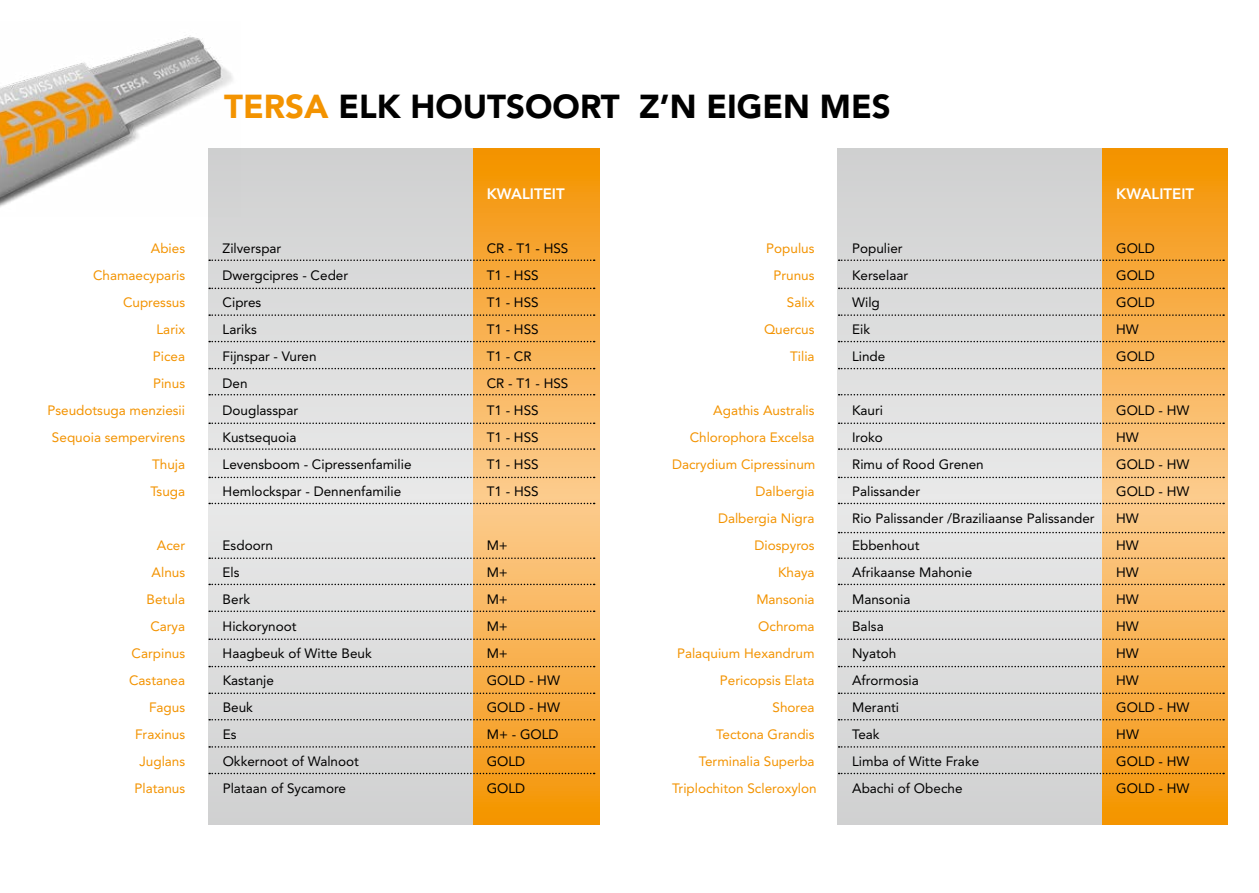
<style>
.page{position:relative;width:1259px;height:893px;background:#fff}
.page>*{position:absolute;margin:0;border:0;box-sizing:border-box;transform-origin:0 0}
.t1{font:900 33px "Avenir LT Std";color:#000}
.t2{font:800 15px "Avenir LT Std";color:#fff}
.t3{font:13.5px "Avenir LT Std";color:#000}
.t4{font:13.5px "Avenir LT Std";color:#f39300}
.s1{color:#f39300}
</style>
<div class="page">
<svg style="left:472px;top:149px;width:128px;height:676px;background:#f6b04d"></svg>
<div style="left:208px;top:149px;width:264px;height:676px;background:#dcdddd"></div>
<svg style="left:1101px;top:149px;width:126px;height:676px;background:#f7af4b"></svg>
<div style="left:838px;top:149px;width:263px;height:676px;background:#dcdddd"></div>
<img style="left:0;top:35px;width:240px;height:172px">
<svg style="left:209px;top:259px;width:385px;height:2px"></svg>
<svg style="left:209px;top:288px;width:385px;height:1px"></svg>
<svg style="left:209px;top:314px;width:385px;height:2px"></svg>
<svg style="left:209px;top:341px;width:385px;height:1px"></svg>
<svg style="left:209px;top:368px;width:385px;height:1px"></svg>
<svg style="left:209px;top:394px;width:385px;height:1px"></svg>
<svg style="left:209px;top:422px;width:385px;height:2px"></svg>
<svg style="left:209px;top:448px;width:385px;height:2px"></svg>
<svg style="left:209px;top:477px;width:385px;height:1px"></svg>
<svg style="left:209px;top:503px;width:385px;height:1px"></svg>
<svg style="left:209px;top:557px;width:385px;height:2px"></svg>
<svg style="left:209px;top:584px;width:385px;height:1px"></svg>
<svg style="left:209px;top:610px;width:385px;height:2px"></svg>
<svg style="left:209px;top:638px;width:385px;height:2px"></svg>
<svg style="left:209px;top:666px;width:385px;height:1px"></svg>
<svg style="left:209px;top:692px;width:385px;height:2px"></svg>
<svg style="left:209px;top:719px;width:385px;height:1px"></svg>
<svg style="left:209px;top:746px;width:385px;height:2px"></svg>
<svg style="left:209px;top:773px;width:385px;height:1px"></svg>
<svg style="left:838px;top:259px;width:386px;height:2px"></svg>
<svg style="left:838px;top:288px;width:386px;height:1px"></svg>
<svg style="left:838px;top:314px;width:386px;height:2px"></svg>
<svg style="left:838px;top:341px;width:386px;height:1px"></svg>
<svg style="left:838px;top:368px;width:386px;height:1px"></svg>
<svg style="left:838px;top:394px;width:386px;height:1px"></svg>
<svg style="left:838px;top:422px;width:386px;height:2px"></svg>
<svg style="left:838px;top:448px;width:386px;height:2px"></svg>
<svg style="left:838px;top:477px;width:386px;height:1px"></svg>
<svg style="left:838px;top:503px;width:386px;height:1px"></svg>
<svg style="left:838px;top:557px;width:386px;height:2px"></svg>
<svg style="left:838px;top:584px;width:386px;height:1px"></svg>
<svg style="left:838px;top:610px;width:386px;height:2px"></svg>
<svg style="left:838px;top:638px;width:386px;height:2px"></svg>
<svg style="left:838px;top:666px;width:386px;height:1px"></svg>
<svg style="left:838px;top:692px;width:386px;height:2px"></svg>
<svg style="left:838px;top:719px;width:386px;height:1px"></svg>
<svg style="left:838px;top:746px;width:386px;height:2px"></svg>
<svg style="left:838px;top:773px;width:386px;height:1px"></svg>
<svg style="left:838px;top:532px;width:386px;height:1px"></svg>
<h1 class="t1" style="left:224px;top:87px;width:668px"><span class="s1">TERSA</span> ELK HOUTSOORT Z’N EIGEN MES</h1>
<p class="t2" style="left:487px;top:184px;width:79px">KWALITEIT</p>
<p class="t2" style="left:1116px;top:184px;width:79px">KWALITEIT</p>
<p class="t4" style="left:151px;top:240px;width:36px">Abies</p>
<p class="t3" style="left:223px;top:240px;width:60px">Zilverspar</p>
<p class="t3" style="left:487px;top:240px;width:83px">CR - T1 - HSS</p>
<p class="t4" style="left:93px;top:267px;width:94px">Chamaecyparis</p>
<p class="t3" style="left:223px;top:267px;width:127px">Dwergcipres - Ceder</p>
<p class="t3" style="left:487px;top:267px;width:54px">T1 - HSS</p>
<p class="t4" style="left:123px;top:294px;width:64px">Cupressus</p>
<p class="t3" style="left:223px;top:294px;width:40px">Cipres</p>
<p class="t3" style="left:487px;top:294px;width:54px">T1 - HSS</p>
<p class="t4" style="left:157px;top:321px;width:30px">Larix</p>
<p class="t3" style="left:223px;top:321px;width:36px">Lariks</p>
<p class="t3" style="left:487px;top:321px;width:54px">T1 - HSS</p>
<p class="t4" style="left:153px;top:348px;width:34px">Picea</p>
<p class="t3" style="left:223px;top:348px;width:96px">Fijnspar - Vuren</p>
<p class="t3" style="left:487px;top:348px;width:47px">T1 - CR</p>
<p class="t4" style="left:153px;top:375px;width:34px">Pinus</p>
<p class="t3" style="left:223px;top:375px;width:27px">Den</p>
<p class="t3" style="left:487px;top:375px;width:83px">CR - T1 - HSS</p>
<p class="t4" style="left:47px;top:402px;width:139px">Pseudotsuga menziesii</p>
<p class="t3" style="left:223px;top:402px;width:77px">Douglasspar</p>
<p class="t3" style="left:487px;top:402px;width:54px">T1 - HSS</p>
<p class="t4" style="left:52px;top:429px;width:135px">Sequoia sempervirens</p>
<p class="t3" style="left:223px;top:429px;width:75px">Kustsequoia</p>
<p class="t3" style="left:487px;top:429px;width:54px">T1 - HSS</p>
<p class="t4" style="left:152px;top:456px;width:35px">Thuja</p>
<p class="t3" style="left:223px;top:456px;width:190px">Levensboom - Cipressenfamilie</p>
<p class="t3" style="left:487px;top:456px;width:54px">T1 - HSS</p>
<p class="t4" style="left:150px;top:483px;width:36px">Tsuga</p>
<p class="t3" style="left:223px;top:483px;width:180px">Hemlockspar - Dennenfamilie</p>
<p class="t3" style="left:487px;top:483px;width:54px">T1 - HSS</p>
<p class="t4" style="left:157px;top:537px;width:30px">Acer</p>
<p class="t3" style="left:223px;top:537px;width:52px">Esdoorn</p>
<p class="t3" style="left:487px;top:537px;width:23px">M+</p>
<p class="t4" style="left:152px;top:564px;width:35px">Alnus</p>
<p class="t3" style="left:223px;top:564px;width:18px">Els</p>
<p class="t3" style="left:487px;top:564px;width:23px">M+</p>
<p class="t4" style="left:147px;top:591px;width:40px">Betula</p>
<p class="t3" style="left:223px;top:591px;width:29px">Berk</p>
<p class="t3" style="left:487px;top:591px;width:23px">M+</p>
<p class="t4" style="left:150px;top:618px;width:36px">Carya</p>
<p class="t3" style="left:223px;top:618px;width:75px">Hickorynoot</p>
<p class="t3" style="left:487px;top:618px;width:23px">M+</p>
<p class="t4" style="left:132px;top:645px;width:55px">Carpinus</p>
<p class="t3" style="left:223px;top:645px;width:151px">Haagbeuk of Witte Beuk</p>
<p class="t3" style="left:487px;top:645px;width:23px">M+</p>
<p class="t4" style="left:129px;top:672px;width:58px">Castanea</p>
<p class="t3" style="left:223px;top:672px;width:53px">Kastanje</p>
<p class="t3" style="left:487px;top:672px;width:75px">GOLD - HW</p>
<p class="t4" style="left:149px;top:699px;width:38px">Fagus</p>
<p class="t3" style="left:223px;top:699px;width:32px">Beuk</p>
<p class="t3" style="left:487px;top:699px;width:75px">GOLD - HW</p>
<p class="t4" style="left:135px;top:726px;width:52px">Fraxinus</p>
<p class="t3" style="left:223px;top:726px;width:15px">Es</p>
<p class="t3" style="left:487px;top:726px;width:73px">M+ - GOLD</p>
<p class="t4" style="left:139px;top:753px;width:47px">Juglans</p>
<p class="t3" style="left:223px;top:753px;width:138px">Okkernoot of Walnoot</p>
<p class="t3" style="left:487px;top:753px;width:40px">GOLD</p>
<p class="t4" style="left:134px;top:780px;width:52px">Platanus</p>
<p class="t3" style="left:223px;top:780px;width:125px">Plataan of Sycamore</p>
<p class="t3" style="left:487px;top:780px;width:40px">GOLD</p>
<p class="t4" style="left:766px;top:240px;width:50px">Populus</p>
<p class="t3" style="left:852px;top:240px;width:52px">Populier</p>
<p class="t3" style="left:1116px;top:240px;width:40px">GOLD</p>
<p class="t4" style="left:773px;top:267px;width:43px">Prunus</p>
<p class="t3" style="left:852px;top:267px;width:58px">Kerselaar</p>
<p class="t3" style="left:1116px;top:267px;width:40px">GOLD</p>
<p class="t4" style="left:787px;top:294px;width:29px">Salix</p>
<p class="t3" style="left:852px;top:294px;width:29px">Wilg</p>
<p class="t3" style="left:1116px;top:294px;width:40px">GOLD</p>
<p class="t4" style="left:764px;top:321px;width:52px">Quercus</p>
<p class="t3" style="left:852px;top:321px;width:19px">Eik</p>
<p class="t3" style="left:1116px;top:321px;width:24px">HW</p>
<p class="t4" style="left:790px;top:348px;width:26px">Tilia</p>
<p class="t3" style="left:852px;top:348px;width:35px">Linde</p>
<p class="t3" style="left:1116px;top:348px;width:40px">GOLD</p>
<p class="t4" style="left:713px;top:402px;width:103px">Agathis Australis</p>
<p class="t3" style="left:852px;top:402px;width:33px">Kauri</p>
<p class="t3" style="left:1116px;top:402px;width:75px">GOLD - HW</p>
<p class="t4" style="left:689px;top:429px;width:126px">Chlorophora Excelsa</p>
<p class="t3" style="left:852px;top:429px;width:32px">Iroko</p>
<p class="t3" style="left:1116px;top:429px;width:24px">HW</p>
<p class="t4" style="left:672px;top:456px;width:145px">Dacrydium Cipressinum</p>
<p class="t3" style="left:852px;top:456px;width:133px">Rimu of Rood Grenen</p>
<p class="t3" style="left:1116px;top:456px;width:75px">GOLD - HW</p>
<p class="t4" style="left:755px;top:483px;width:61px">Dalbergia</p>
<p class="t3" style="left:852px;top:483px;width:70px">Palissander</p>
<p class="t3" style="left:1116px;top:483px;width:75px">GOLD - HW</p>
<p class="t4" style="left:718px;top:510px;width:98px">Dalbergia Nigra</p>
<p class="t3" style="left:852px;top:510px;width:244px">Rio Palissander /Braziliaanse Palissander</p>
<p class="t3" style="left:1116px;top:510px;width:24px">HW</p>
<p class="t4" style="left:754px;top:537px;width:62px">Diospyros</p>
<p class="t3" style="left:852px;top:537px;width:69px">Ebbenhout</p>
<p class="t3" style="left:1116px;top:537px;width:24px">HW</p>
<p class="t4" style="left:778px;top:564px;width:38px">Khaya</p>
<p class="t3" style="left:852px;top:564px;width:122px">Afrikaanse Mahonie</p>
<p class="t3" style="left:1116px;top:564px;width:24px">HW</p>
<p class="t4" style="left:756px;top:591px;width:60px">Mansonia</p>
<p class="t3" style="left:852px;top:591px;width:60px">Mansonia</p>
<p class="t3" style="left:1116px;top:591px;width:24px">HW</p>
<p class="t4" style="left:758px;top:618px;width:58px">Ochroma</p>
<p class="t3" style="left:852px;top:618px;width:33px">Balsa</p>
<p class="t3" style="left:1116px;top:618px;width:24px">HW</p>
<p class="t4" style="left:677px;top:645px;width:139px">Palaquium Hexandrum</p>
<p class="t3" style="left:852px;top:645px;width:46px">Nyatoh</p>
<p class="t3" style="left:1116px;top:645px;width:24px">HW</p>
<p class="t4" style="left:720px;top:672px;width:96px">Pericopsis Elata</p>
<p class="t3" style="left:852px;top:672px;width:68px">Afrormosia</p>
<p class="t3" style="left:1116px;top:672px;width:24px">HW</p>
<p class="t4" style="left:772px;top:699px;width:44px">Shorea</p>
<p class="t3" style="left:852px;top:699px;width:49px">Meranti</p>
<p class="t3" style="left:1116px;top:699px;width:75px">GOLD - HW</p>
<p class="t4" style="left:716px;top:726px;width:100px">Tectona Grandis</p>
<p class="t3" style="left:852px;top:726px;width:29px">Teak</p>
<p class="t3" style="left:1116px;top:726px;width:24px">HW</p>
<p class="t4" style="left:699px;top:753px;width:117px">Terminalia Superba</p>
<p class="t3" style="left:852px;top:753px;width:129px">Limba of Witte Frake</p>
<p class="t3" style="left:1116px;top:753px;width:75px">GOLD - HW</p>
<p class="t4" style="left:672px;top:780px;width:146px">Triplochiton Scleroxylon</p>
<p class="t3" style="left:852px;top:780px;width:112px">Abachi of Obeche</p>
<p class="t3" style="left:1116px;top:780px;width:75px">GOLD - HW</p>
</div>
